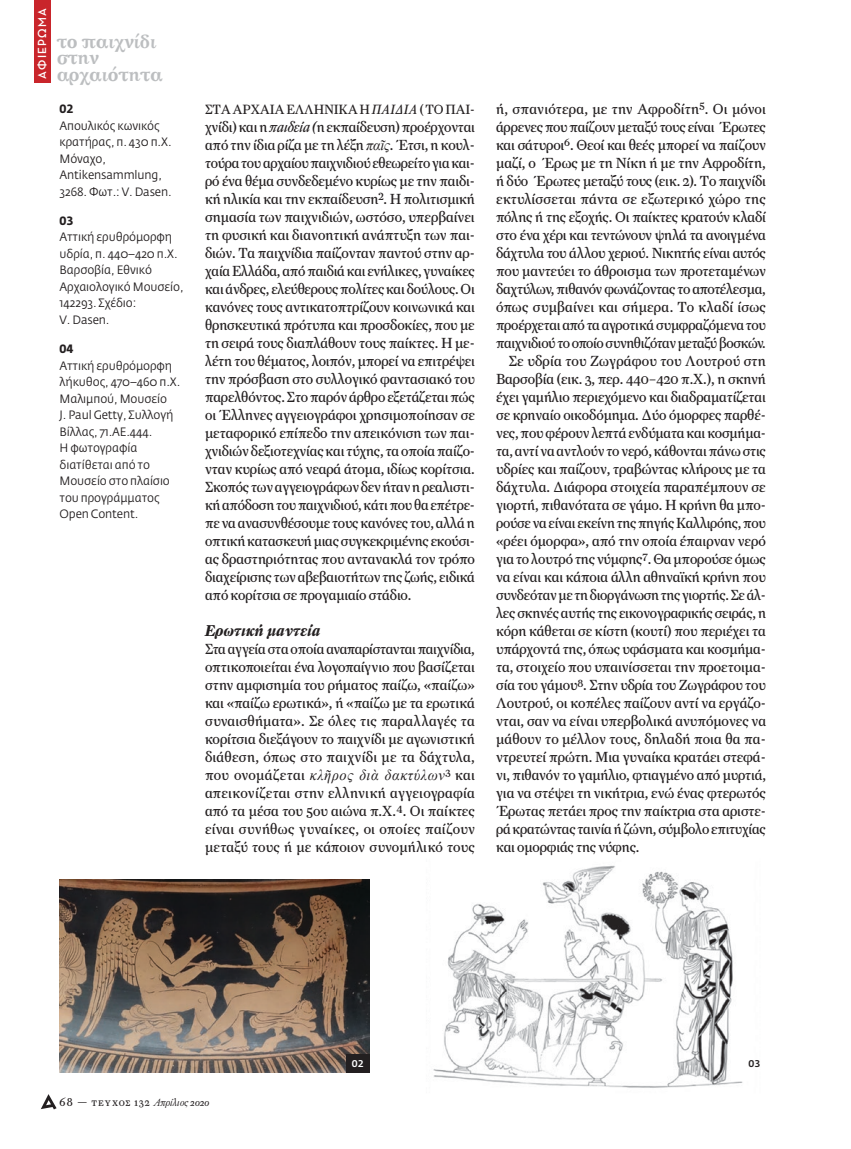
<style>
.page{position:relative;width:851px;height:1149px;background:#fff}
.page>*{position:absolute;margin:0;border:0;box-sizing:border-box;transform-origin:0 0}
.t1{font:18px/16.5px "SK Aris Pol Uni W Black";letter-spacing:-.02em;color:#bcbec0}
.t2{font:italic 700 15.75px "Farnham Display GR";letter-spacing:.01em;color:#231f20}
.t3{font:italic 15px "Times New Roman";letter-spacing:.04em;color:#231f20;scale:.96 1}
.t4{font:14.7px/18px "Farnham Text GR";letter-spacing:-.01em;color:#231f20;text-align:justify;scale:.95 1}
.t5{font:14.7px/18px "Farnham Text GR";letter-spacing:-.01em;color:#231f20;text-align:justify;scale:.96 1}
.t6{font:14.7px "Farnham Text GR";letter-spacing:-.01em;color:#231f20;scale:.94 1}
.t7{font:14.7px "Farnham Text GR";letter-spacing:.01em;color:#231f20;scale:.96 1}
.t8{font:14.7px "Farnham Text GR";letter-spacing:.015em;color:#231f20;scale:.96 1}
.t9{font:13.5px "Farnham Text GR";letter-spacing:-.015em;color:#231f20;scale:.95 1}
.t10{font:12px/16.5px "Fedra Sans Greek";letter-spacing:-.01em;color:#231f20;scale:.96 1}
.t11{font:700 12px "Neutraface Display Greek";letter-spacing:.1em;color:#fff}
.t12{font:12px "Fedra Sans Greek Bold TF";color:#231f20;scale:.96 1}
.t13{font:10.5px "Farnham Text GR";letter-spacing:.095em;color:#231f20;scale:.96 1}
.t14{font:9.75px "Fedra Sans Greek Medium TF";color:#fff}
.t15{font:9.75px "Fedra Sans Greek Medium TF";color:#231f20}
.s1{font-style:italic}
.s2{font-family:"Times New Roman";font-style:italic;font-size:15px}
.s3{font-family:"Farnham Text GR";font-style:normal;font-size:14.7px}
.s4{font-size:12px}
.s5{font-family:"Farnham Display GR";font-weight:300;font-style:italic}
.s6{font-style:italic;font-size:9.3px}
</style>
<div class="page">
<svg style="left:41px;top:1094px;width:16px;height:14px"></svg>
<div style="left:34px;top:0;width:17px;height:83px;background:#c9252b"></div>
<img style="left:60px;top:879px;width:309px;height:192px">
<img style="left:433px;top:865px;width:310px;height:223px">
<div style="left:346px;top:1053px;width:23px;height:18px;background:#231f20"></div>
<p class="t11" style="left:36px;top:79px;width:72px;rotate:-90deg">ΑΦΙΕΡΩΜΑ</p>
<p class="t1" style="left:57px;top:32px;width:107px">το παιχνίδι στην αρχαιότητα</p>
<p class="t12" style="left:60px;top:102px;width:16px">02</p>
<p class="t10" style="left:60px;top:117px;width:118px">Απουλικός κωνικός κρατήρας, π. 430 π.Χ.<br>Μόναχο,<br>Antikensammlung,<br>3268. Φωτ.: V. Dasen.</p>
<p class="t12" style="left:60px;top:213px;width:16px">03</p>
<p class="t10" style="left:60px;top:229px;width:131px">Αττική ερυθρόμορφη υδρία, π. 440–420 π.Χ.<br>Bαρσοβία, Εθνικό<br>Αρχαιολογικό Μουσείο,<br>142293. Σχέδιο:<br>V. Dasen.</p>
<p class="t12" style="left:60px;top:342px;width:16px">04</p>
<p class="t10" style="left:60px;top:357px;width:127px">Αττική ερυθρόμορφη λήκυθος, 470–460 π.Χ.<br>Μαλιμπού, Μουσείο<br>J. Paul Getty, Συλλογή<br>Βίλλας, 71.AE.444.<br>Η φωτογραφία διατίθεται από το<br>Mουσείο στο πλαίσιο του προγράμματος<br>Open Content.</p>
<p class="t9" style="left:205px;top:101px;width:285px">ΣΤΑ ΑΡΧΑΊΑ ΕΛΛΗΝΙΚΆ Η <span class="s1">ΠΑΙΔΙΆ</span> ( ΤΟ ΠΑΙ-</p>
<p class="t4" style="left:205px;top:118px;width:285px">χνίδι) και η <span class="s1">παιδεία (</span>η εκπαίδευση) προέρχονται από την ίδια ρίζα με τη λέξη <span class="s2">παῖς</span>. Έτσι, η κουλ&shy;τούρα του αρχαίου παιχνιδιού εθεωρείτο για και&shy;ρό ένα θέμα συνδεδεμένο κυρίως με την παιδι&shy;κή ηλικία και την εκπαίδευση<sup>2</sup>. Η πολιτισμική σημασία των παιχνιδιών, ωστόσο, υπερβαίνει τη φυσική και διανοητική ανάπτυξη των παι&shy;διών. Τα παιχνίδια παίζονταν παντού στην αρ&shy;χαία Ελλάδα, από παιδιά και ενήλικες, γυναίκες και άνδρες, ελεύθερους πολίτες και δούλους. Οι κανόνες τους αντικατοπτρίζουν κοινωνικά και θρησκευτικά πρότυπα και προσδοκίες, που με τη σειρά τους διαπλάθουν τους παίκτες. H με&shy;λέτη του θέματος, λοιπόν, μπορεί να επιτρέψει την πρόσβαση στο συλλογικό φαντασιακό του παρελθόντος. Στο παρόν άρθρο εξετάζεται πώς οι Έλληνες αγγειογράφοι χρησιμοποίησαν σε μεταφορικό επίπεδο την απεικόνιση των παι&shy;χνιδιών δεξιοτεχνίας και τύχης, τα οποία παίζο&shy;νταν κυρίως από νεαρά άτομα, ιδίως κορίτσια.<br>Σκοπός των αγγειογράφων δεν ήταν η ρεαλιστι&shy;κή απόδοση του παιχνιδιού, κάτι που θα επέτρε&shy;πε να ανασυνθέσουμε τους κανόνες του, αλλά η οπτική κατασκευή μιας συγκεκριμένης εκούσι&shy;ας δραστηριότητας που αντανακλά τον τρόπο διαχείρισης των αβεβαιοτήτων της ζωής, ειδικά από κορίτσια σε προγαμιαίο στάδιο.</p>
<p class="t2" style="left:205px;top:621px;width:117px">Ερωτική μαντεία</p>
<p class="t4" style="left:205px;top:640px;width:285px">Στα αγγεία στα οποία αναπαρίστανται παιχνίδια, οπτικοποιείται ένα λογοπαίγνιο που βασίζεται στην αμφισημία του ρήματος παίζω, «παίζω» και «παίζω ερωτικά», ή «παίζω με τα ερωτικά συναισθήματα». Σε όλες τις παραλλαγές τα κορίτσια διεξάγουν το παιχνίδι με αγωνιστική διάθεση, όπως στο παιχνίδι με τα δάχτυλα,</p>
<p class="t3" style="left:205px;top:764px;width:282px"><span class="s3">που ονομάζεται</span> κλῆρος διὰ δακτύλων<sup>3</sup> <span class="s3">και</span></p>
<p class="t5" style="left:205px;top:784px;width:282px">απεικονίζεται στην ελληνική αγγειογραφία από τα μέσα του 5ου αιώνα π.Χ.<sup>4</sup>. Οι παίκτες είναι συνήθως γυναίκες, οι οποίες παίζουν μεταξύ τους ή με κάποιον συνομήλικό τους</p>
<p class="t8" style="left:496px;top:100px;width:282px">ή, σπανιότερα, με την Αφροδίτη<sup>5</sup>. Οι μόνοι</p>
<p class="t4" style="left:496px;top:118px;width:285px">άρρενες που παίζουν μεταξύ τους είναι Έρωτες</p>
<p class="t5" style="left:496px;top:136px;width:282px">και σάτυροι<sup>6</sup>. Θεοί και θεές μπορεί να παίζουν</p>
<p class="t5" style="left:496px;top:154px;width:282px">μαζί, ο Έρως με τη Νίκη ή με την Αφροδίτη,</p>
<p class="t4" style="left:496px;top:172px;width:285px">ή δύο Έρωτες μεταξύ τους (εικ. 2). Tο παιχνίδι</p>
<p class="t7" style="left:496px;top:190px;width:282px">εκτυλίσσεται πάντα σε εξωτερικό χώρο της</p>
<p class="t5" style="left:496px;top:208px;width:282px">πόλης ή της εξοχής. Οι παίκτες κρατούν κλαδί</p>
<p class="t5" style="left:496px;top:226px;width:282px">στο ένα χέρι και τεντώνουν ψηλά τα ανοιγμένα</p>
<p class="t4" style="left:496px;top:244px;width:285px">δάχτυλα του άλλου χεριού. Νικητής είναι αυτός</p>
<p class="t5" style="left:496px;top:262px;width:282px">που μαντεύει το άθροισμα των προτεταμένων</p>
<p class="t4" style="left:496px;top:280px;width:285px">δαχτύλων, πιθανόν φωνάζοντας το αποτέλεσμα,</p>
<p class="t7" style="left:496px;top:298px;width:282px">όπως συμβαίνει και σήμερα. Το κλαδί ίσως</p>
<p class="t4" style="left:496px;top:316px;width:285px">προέρχεται από τα αγροτικά συμφραζόμενα του</p>
<p class="t6" style="left:496px;top:334px;width:288px">παιχνιδιού το οποίο συνηθιζόταν μεταξύ βοσκών.</p>
<p class="t7" style="left:509px;top:352px;width:269px">Σε υδρία του Ζωγράφου του Λουτρού στη</p>
<p class="t4" style="left:496px;top:370px;width:285px">Βαρσοβία (εικ. 3, περ. 440–420 π.Χ.), η σκηνή</p>
<p class="t4" style="left:496px;top:388px;width:285px">έχει γαμήλιο περιεχόμενο και διαδραματίζεται</p>
<p class="t4" style="left:496px;top:406px;width:285px">σε κρηναίο οικοδόμημα. Δύο όμορφες παρθέ-</p>
<p class="t4" style="left:496px;top:424px;width:285px">νες, που φέρουν λεπτά ενδύματα και κοσμήμα-</p>
<p class="t4" style="left:496px;top:442px;width:285px">τα, αντί να αντλούν το νερό, κάθονται πάνω στις</p>
<p class="t5" style="left:496px;top:460px;width:282px">υδρίες και παίζουν, τραβώντας κλήρους με τα</p>
<p class="t5" style="left:496px;top:478px;width:282px">δάχτυλα. Διάφορα στοιχεία παραπέμπουν σε</p>
<p class="t4" style="left:496px;top:496px;width:285px">γιορτή, πιθανότατα σε γάμο. Η κρήνη θα μπο-</p>
<p class="t6" style="left:496px;top:514px;width:288px">ρούσε να είναι εκείνη της πηγής Kαλλιρόης, που</p>
<p class="t5" style="left:496px;top:532px;width:282px">«ρέει όμορφα», από την οποία έπαιρναν νερό</p>
<p class="t4" style="left:496px;top:550px;width:285px">για το λουτρό της νύμφης<sup>7</sup>. Θα μπορούσε όμως</p>
<p class="t4" style="left:496px;top:568px;width:285px">να είναι και κάποια άλλη αθηναϊκή κρήνη που</p>
<p class="t6" style="left:496px;top:586px;width:288px">συνδεόταν με τη διοργάνωση της γιορτής. Σε άλ-</p>
<p class="t4" style="left:496px;top:604px;width:285px">λες σκηνές αυτής της εικονογραφικής σειράς, η</p>
<p class="t5" style="left:496px;top:622px;width:282px">κόρη κάθεται σε κίστη (κουτί) που περιέχει τα</p>
<p class="t4" style="left:496px;top:640px;width:285px">υπάρχοντά της, όπως υφάσματα και κοσμήμα-</p>
<p class="t5" style="left:496px;top:658px;width:282px">τα, στοιχείο που υπαινίσσεται την προετοιμα-</p>
<p class="t4" style="left:496px;top:676px;width:285px">σία του γάμου<sup>8</sup>. Στην υδρία του Ζωγράφου του</p>
<p class="t5" style="left:496px;top:694px;width:282px">Λουτρού, οι κοπέλες παίζουν αντί να εργάζο-</p>
<p class="t5" style="left:496px;top:712px;width:283px">νται, σαν να είναι υπερβολικά ανυπόμονες να</p>
<p class="t7" style="left:496px;top:730px;width:282px">μάθουν το μέλλον τους, δηλαδή ποια θα πα-</p>
<p class="t5" style="left:496px;top:748px;width:282px">ντρευτεί πρώτη. Μια γυναίκα κρατάει στεφά-</p>
<p class="t4" style="left:496px;top:766px;width:285px">νι, πιθανόν το γαμήλιο, φτιαγμένο από μυρτιά,</p>
<p class="t5" style="left:496px;top:784px;width:282px">για να στέψει τη νικήτρια, ενώ ένας φτερωτός</p>
<p class="t4" style="left:496px;top:802px;width:285px">Έρωτας πετάει προς την παίκτρια στα αριστε-</p>
<p class="t6" style="left:496px;top:820px;width:288px">ρά κρατώντας ταινία ή ζώνη, σύμβολο επιτυχίας</p>
<p class="t4" style="left:496px;top:838px;width:152px">και ομορφιάς της νύφης.</p>
<p class="t13" style="left:60px;top:1096px;width:158px"><span class="s4">68 —</span> teyχοσ 132 <span class="s5">Απρίλιος</span> <span class="s6">2020</span></p>
<p class="t14" style="left:352px;top:1057px;width:13px">02</p>
<p class="t15" style="left:748px;top:1057px;width:13px">03</p>
</div>
